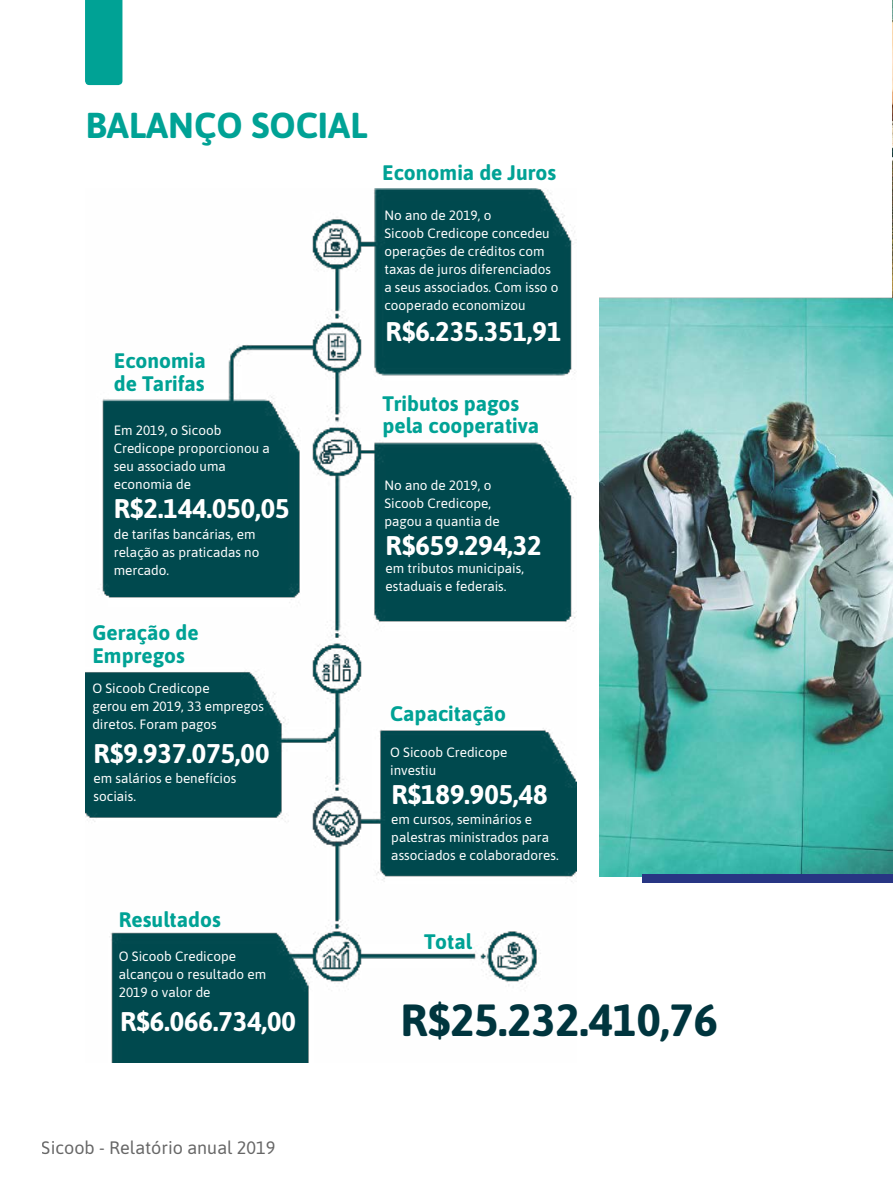
<style>
.page{position:relative;width:893px;height:1191px;background:#fff}
.page>*{position:absolute;margin:0;border:0;box-sizing:border-box;transform-origin:0 0}
.t1{font:700 45px "Asap";color:#00353e}
.t2{font:700 36px "Asap";color:#00a295}
.t3{font:700 27px "Asap";color:#fff}
.t4{font:700 21px/22.5px "Asap";color:#00a295}
.t5{font:18px "Asap";color:#000}
.t6{font:13.5px/18px "Asap";color:#fff}
</style>
<div class="page">
<div style="left:85px;top:0;width:37px;height:85px;background:#00a295"></div>
<img style="left:892px;top:0;width:1px;height:385px">
<img style="left:599px;top:298px;width:293px;height:578px">
<div style="left:643px;top:874px;width:250px;height:8px;background:#283583"></div>
<img style="left:85px;top:188px;width:492px;height:874px">
<h2 class="t2" style="left:85px;top:100px;width:284px">BALANÇO SOCIAL</h2>
<h3 class="t4" style="left:114px;top:349px;width:94px">Economia de Tarifas</h3>
<p class="t6" style="left:114px;top:420px;width:158px">Em 2019, o Sicoob<br>Credicope proporcionou a seu associado uma economia de</p>
<h3 class="t3" style="left:114px;top:489px;width:177px">R$2.144.050,05</h3>
<p class="t6" style="left:114px;top:524px;width:147px">de tarifas bancárias, em relação as praticadas no mercado.</p>
<h3 class="t4" style="left:92px;top:621px;width:108px">Geração de<br>Empregos</h3>
<p class="t6" style="left:92px;top:678px;width:173px">O Sicoob Credicope<br>gerou em 2019, 33 empregos diretos. Foram pagos</p>
<h3 class="t3" style="left:94px;top:734px;width:177px">R$9.937.075,00</h3>
<p class="t6" style="left:94px;top:768px;width:144px">em salários e benefícios sociais.</p>
<h3 class="t4" style="left:382px;top:161px;width:175px">Economia de Juros</h3>
<p class="t6" style="left:384px;top:205px;width:176px">No ano de 2019, o<br>Sicoob Credicope concedeu operações de créditos com taxas de juros diferenciados a seus associados. Com isso o cooperado economizou</p>
<h3 class="t3" style="left:386px;top:312px;width:177px">R$6.235.351,91</h3>
<h3 class="t4" style="left:382px;top:391px;width:159px">Tributos pagos pela cooperativa</h3>
<p class="t6" style="left:384px;top:475px;width:117px">No ano de 2019, o<br>Sicoob Credicope, pagou a quantia de</p>
<h3 class="t3" style="left:386px;top:527px;width:158px">R$659.294,32</h3>
<p class="t6" style="left:386px;top:558px;width:140px">em tributos municipais, estaduais e federais.</p>
<h3 class="t4" style="left:390px;top:702px;width:117px">Capacitação</h3>
<p class="t6" style="left:390px;top:742px;width:119px">O Sicoob Credicope investiu</p>
<h3 class="t3" style="left:391px;top:775px;width:158px">R$189.905,48</h3>
<p class="t6" style="left:391px;top:809px;width:169px">em cursos, seminários e palestras ministrados para associados e colaboradores.</p>
<h3 class="t4" style="left:119px;top:907px;width:103px">Resultados</h3>
<p class="t6" style="left:119px;top:946px;width:149px">O Sicoob Credicope alcançou o resultado em<br>2019 o valor de</p>
<h3 class="t3" style="left:120px;top:1002px;width:177px">R$6.066.734,00</h3>
<h3 class="t4" style="left:424px;top:929px;width:49px">Total</h3>
<h1 class="t1" style="left:401px;top:988px;width:319px">R$25.232.410,76</h1>
<h3 class="t5" style="left:42px;top:1135px;width:235px">Sicoob - Relatório anual 2019</h3>
</div>
